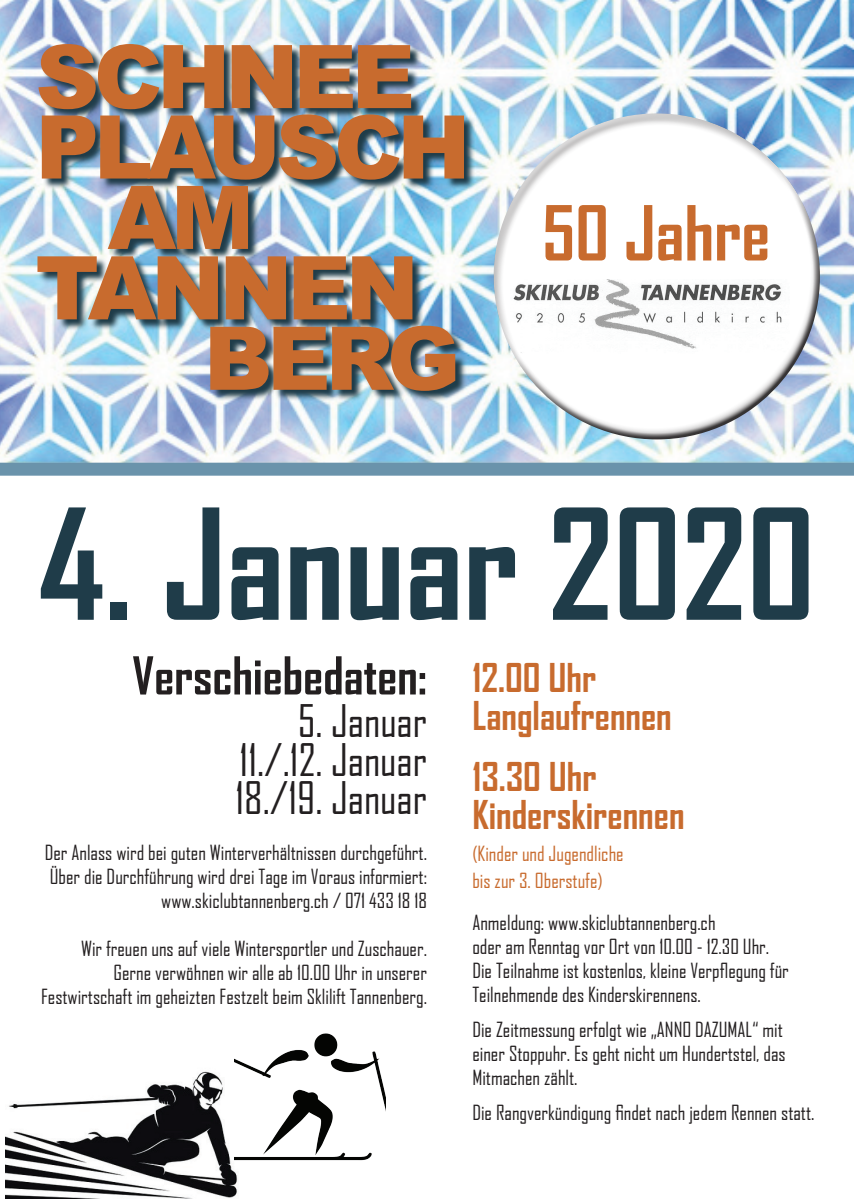
<style>
.page{position:relative;width:854px;height:1202px;background:#fff}
.page>*{position:absolute;margin:0;border:0;box-sizing:border-box;transform-origin:0 0}
.t1{font:700 147px "Agency FB";color:#1f3c49}
.t2{font:900 88px "Arial";letter-spacing:-.06em;color:#c86b2e}
.t3{font:700 72.5px "Agency FB";color:#c86b2e}
.t4{font:700 50px "Agency FB";color:#231f20}
.t5{font:43px/38px "Agency FB";color:#231f20;text-align:justify}
.t6{font:700 38px/37.9px "Agency FB";color:#c86b2e}
.t7{font:20px/24px "Agency FB";color:#231f20}
.t8{font:20px/26.5px "Agency FB";color:#c86b2e}
</style>
<div class="page">
<img style="left:0;top:0;width:853px;height:463px">
<img style="left:38px;top:45px;width:437px;height:357px">
<div style="left:493px;top:100px;width:337px;height:340px;background:#231f20;opacity:.5"></div>
<div style="left:493px;top:106px;width:307px;height:250px;background:#fff;opacity:.75"></div>
<div style="left:500px;top:165px;width:326px;height:275px;background:#231f20;opacity:.75"></div>
<img style="left:6px;top:1071px;width:232px;height:127px">
<img style="left:510px;top:280px;width:279px;height:73px">
<div style="left:0;top:463px;width:853px;height:13px;background:#6a93ab"></div>
<img style="left:234px;top:1033px;width:151px;height:143px">
<h2 class="t2" style="left:35px;top:13px;width:381px">SCHNEE</h2>
<h2 class="t2" style="left:35px;top:83px;width:436px">PLAUSCH</h2>
<h2 class="t2" style="left:108px;top:154px;width:148px">AM</h2>
<h2 class="t2" style="left:35px;top:224px;width:385px">TANNEN</h2>
<h2 class="t2" style="left:204px;top:294px;width:258px">BERG</h2>
<h3 class="t3" style="left:542px;top:188px;width:229px">50 Jahre</h3>
<h1 class="t1" style="left:38px;top:473px;width:778px">4. Januar 2020</h1>
<h3 class="t4" style="left:132px;top:645px;width:296px">Verschiebedaten:</h3>
<h3 class="t5" style="left:235px;top:702px;width:193px;text-indent:62px">5. Januar 11./.12. Januar 18./19. Januar</h3>
<p class="t7" style="left:45px;top:840px;width:383px;text-align:right">Der Anlass wird bei guten Winterverhältnissen durchgeführt.<br>Über die Durchführung wird drei Tage im Voraus informiert: www.skiclubtannenberg.ch / 071 433 18 18</p>
<p class="t7" style="left:41px;top:936px;width:387px;text-align:right">Wir freuen uns auf viele Wintersportler und Zuschauer.<br>Gerne verwöhnen wir alle ab 10.00 Uhr in unserer<br>Festwirtschaft im geheizten Festzelt beim Sklilift Tannenberg.</p>
<h3 class="t6" style="left:472px;top:658px;width:201px">12.00 Uhr<br>Langlaufrennen</h3>
<h3 class="t6" style="left:472px;top:757px;width:214px">13.30 Uhr<br>Kinderskirennen</h3>
<p class="t8" style="left:472px;top:840px;width:153px">(Kinder und Jugendliche bis zur 3. Oberstufe)</p>
<p class="t7" style="left:472px;top:910px;width:318px">Anmeldung: www.skiclubtannenberg.ch<br>oder am Renntag vor Ort von 10.00 - 12.30 Uhr.<br>Die Teilnahme ist kostenlos, kleine Verpflegung für Teilnehmende des Kinderskirennens.</p>
<p class="t7" style="left:472px;top:1017px;width:315px">Die Zeitmessung erfolgt wie „ANNO DAZUMAL“ mit einer Stoppuhr. Es geht nicht um Hundertstel, das<br>Mitmachen zählt.</p>
<p class="t7" style="left:472px;top:1100px;width:343px">Die Rangverkündigung findet nach jedem Rennen statt.</p>
</div>
